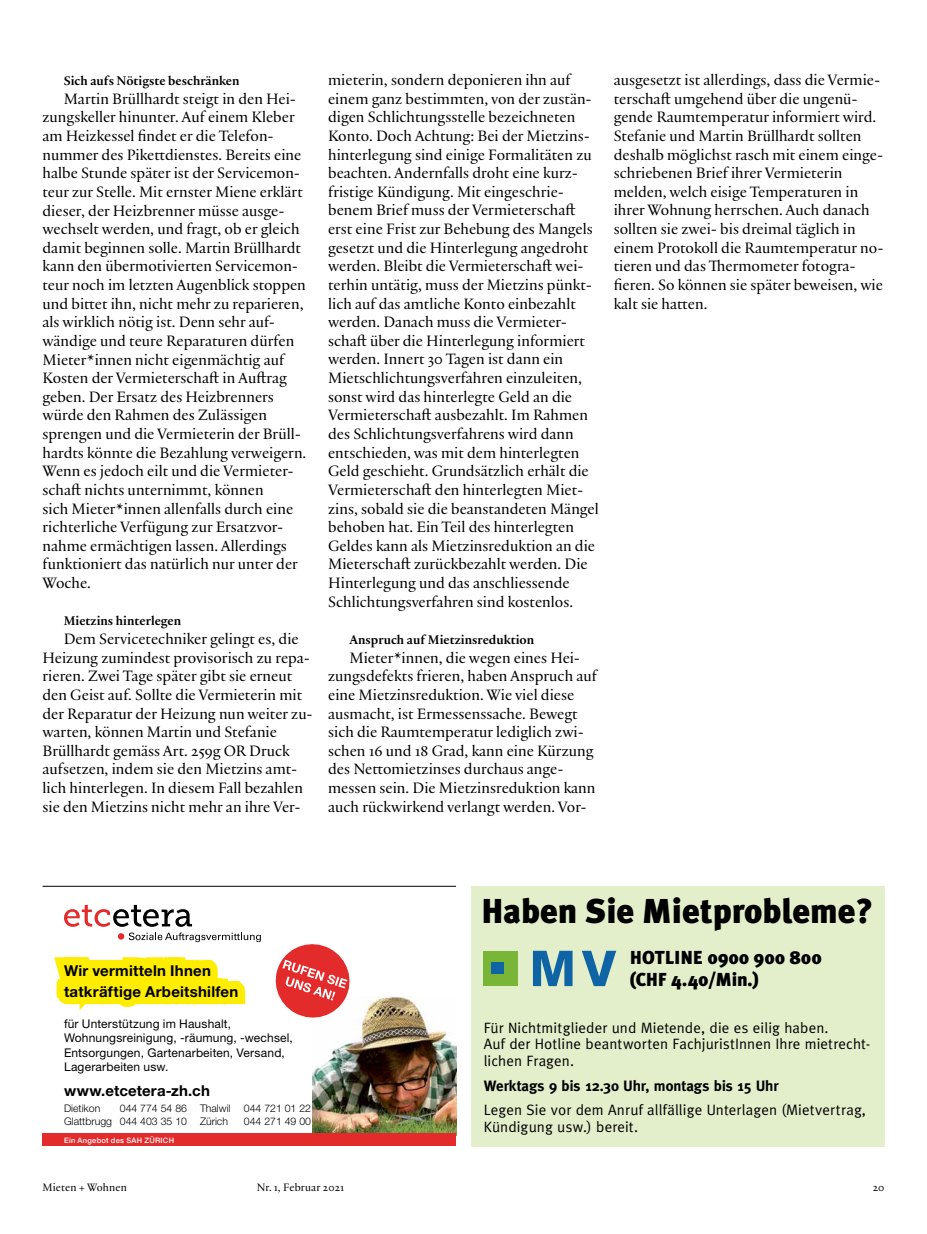
<style>
.page{position:relative;width:927px;height:1234px;background:#fff}
.page>*{position:absolute;margin:0;border:0;box-sizing:border-box;transform-origin:0 0}
.t1{font:900 34.5px "Meta Plus";color:#000}
.t2{font:900 18.75px/21.8px "Meta Plus";letter-spacing:-.005em;color:#000}
.Text_3___10_8{font:16.2px/18.6px "Practice";color:#000}
.t3{font:15px/16.5px "Meta";letter-spacing:.01em;color:#000}
.t4{font:700 15px/21px "Helvetica Neue LT Pro";letter-spacing:.015em;color:#000}
.t5{font:700 15px "Meta";color:#000}
.Zwischenüberschrift{font:700 13.5px "Practice";color:#000}
.t6{font:12px/14.4px "Helvetica Neue LT Pro";letter-spacing:.015em;color:#000}
.t7{font:11.55px "Practice";letter-spacing:.01em;color:#000}
.t8{font:300 10.5px/13.5px "Helvetica Neue LT Pro";color:#000;text-align:right}
.t9{font:500 7.5px "Helvetica Neue LT Pro";letter-spacing:.035em;color:#fff}
</style>
<div class="page">
<div style="left:471px;top:886px;width:413px;height:260px;background:#e3eecb"></div>
<svg style="left:533px;top:950px;width:40px;height:35px"></svg>
<svg style="left:582px;top:950px;width:34px;height:35px"></svg>
<div style="left:484px;top:950px;width:34px;height:35px;background:#79b638"></div>
<div style="left:491px;top:962px;width:13px;height:11px;background:#0e64a4"></div>
<img style="left:313px;top:996px;width:143px;height:137px">
<svg style="left:275px;top:944px;width:80px;height:78px"></svg>
<div style="left:43px;top:1133px;width:413px;height:12px;background:#e42b2b"></div>
<svg style="left:54px;top:904px;width:207px;height:106px"></svg>
<hr style="left:43px;top:885px;width:413px;height:1px;background:#000">
<h3 class="Zwischenüberschrift" style="left:64px;top:71px;width:177px">Sich aufs Nötigste beschränken</h3>
<p class="Text_3___10_8" style="left:43px;top:89px;width:265px;text-indent:21px">Martin Brüllhardt steigt in den Hei&shy;zungskeller hinunter. Auf einem Kleber am Heizkessel findet er die Telefon&shy;nummer des Pikettdienstes. Bereits eine halbe Stunde später ist der Servicemon&shy;teur zur Stelle. Mit ernster Miene erklärt dieser, der Heizbrenner müsse ausge&shy;wechselt werden, und fragt, ob er gleich damit beginnen solle. Martin Brüllhardt kann den übermotivierten Servicemon&shy;teur noch im letzten Augenblick stoppen und bittet ihn, nicht mehr zu reparieren, als wirklich nötig ist. Denn sehr auf&shy;wändige und teure Reparaturen dürfen Mieter*innen nicht eigenmächtig auf Kosten der Vermieterschaft in Auftrag geben. Der Ersatz des Heizbrenners würde den Rahmen des Zulässigen sprengen und die Vermieterin der Brüll&shy;hardts könnte die Bezahlung verweigern.<br>Wenn es jedoch eilt und die Vermieter&shy;schaft nichts unternimmt, können<br>sich Mieter*innen allenfalls durch eine richterliche Verfügung zur Ersatzvor&shy;nahme ermächtigen lassen. Allerdings funktioniert das natürlich nur unter der Woche.</p>
<h3 class="Zwischenüberschrift" style="left:64px;top:611px;width:119px">Mietzins hinterlegen</h3>
<p class="Text_3___10_8" style="left:43px;top:629px;width:272px;text-indent:21px">Dem Servicetechniker gelingt es, die Heizung zumindest provisorisch zu repa&shy;rieren. Zwei Tage später gibt sie erneut den Geist auf. Sollte die Vermieterin mit der Reparatur der Heizung nun weiter zu&shy;warten, können Martin und Stefanie Brüllhardt gemäss Art. 259g OR Druck aufsetzen, indem sie den Mietzins amt&shy;lich hinterlegen. In diesem Fall bezahlen sie den Mietzins nicht mehr an ihre Ver-</p>
<p class="Text_3___10_8" style="left:328px;top:70px;width:272px">mieterin, sondern deponieren ihn auf einem ganz bestimmten, von der zustän&shy;digen Schlichtungsstelle bezeichneten Konto. Doch Achtung: Bei der Mietzins&shy;hinterlegung sind einige Formalitäten zu beachten. Andernfalls droht eine kurz&shy;fristige Kündigung. Mit eingeschrie&shy;benem Brief muss der Vermieterschaft erst eine Frist zur Behebung des Mangels gesetzt und die Hinterlegung angedroht werden. Bleibt die Vermieterschaft wei&shy;terhin untätig, muss der Mietzins pünkt&shy;lich auf das amtliche Konto einbezahlt werden. Danach muss die Vermieter&shy;schaft über die Hinterlegung informiert werden. Innert 30 Tagen ist dann ein Mietschlichtungsverfahren einzuleiten, sonst wird das hinterlegte Geld an die Vermieterschaft ausbezahlt. Im Rahmen des Schlichtungsverfahrens wird dann entschieden, was mit dem hinterlegten Geld geschieht. Grundsätzlich erhält die Vermieterschaft den hinterlegten Miet&shy;zins, sobald sie die beanstandeten Mängel behoben hat. Ein Teil des hinterlegten Geldes kann als Mietzinsreduktion an die Mieterschaft zurückbezahlt werden. Die Hinterlegung und das anschliessende Schlichtungsverfahren sind kostenlos.</p>
<h3 class="Zwischenüberschrift" style="left:349px;top:629px;width:186px">Anspruch auf Mietzinsreduktion</h3>
<p class="Text_3___10_8" style="left:328px;top:647px;width:270px;text-indent:21px">Mieter*innen, die wegen eines Hei&shy;zungsdefekts frieren, haben Anspruch auf eine Mietzinsreduktion. Wie viel diese ausmacht, ist Ermessenssache. Bewegt sich die Raumtemperatur lediglich zwi&shy;schen 16 und 18 Grad, kann eine Kürzung des Nettomietzinses durchaus ange&shy;messen sein. Die Mietzinsreduktion kann auch rückwirkend verlangt werden. Vor-</p>
<p class="Text_3___10_8" style="left:614px;top:70px;width:271px">ausgesetzt ist allerdings, dass die Vermie&shy;terschaft umgehend über die ungenü&shy;gende Raumtemperatur informiert wird.<br>Stefanie und Martin Brüllhardt sollten deshalb möglichst rasch mit einem einge&shy;schriebenen Brief ihrer Vermieterin melden, welch eisige Temperaturen in ihrer Wohnung herrschen. Auch danach sollten sie zwei- bis dreimal täglich in einem Protokoll die Raumtemperatur no&shy;tieren und das Thermometer fotogra&shy;fieren. So können sie später beweisen, wie kalt sie hatten.</p>
<p class="t4" style="left:64px;top:959px;width:176px">Wir vermitteln Ihnen tatkräftige Arbeitshilfen</p>
<p class="t6" style="left:64px;top:1016px;width:230px">für Unterstützung im Haushalt, Wohnungsreinigung, -räumung, -wechsel, Entsorgungen, Gartenarbeiten, Versand, Lagerarbeiten usw.</p>
<p class="t4" style="left:64px;top:1079px;width:148px">www.etcetera-zh.ch</p>
<p class="t8" style="left:64px;top:1100px;width:38px">Dietikon</p>
<p class="t8" style="left:64px;top:1100px;width:125px">044 774 54 86<br>Glattbrugg 044 403 35 10</p>
<p class="t8" style="left:200px;top:1100px;width:32px">Thalwil</p>
<p class="t8" style="left:244px;top:1100px;width:69px">044 721 01 22</p>
<p class="t8" style="left:200px;top:1113px;width:30px">Zürich</p>
<p class="t8" style="left:244px;top:1113px;width:69px">044 271 49 00</p>
<p class="t9" style="left:64px;top:1135px;width:112px">Ein Angebot des SAH ZÜRICH</p>
<h1 class="t1" style="left:481px;top:890px;width:394px">Haben Sie Mietprobleme?</h1>
<p class="t2" style="left:630px;top:946px;width:194px">HOTLINE 0900 900 800 (CHF 4.40/Min.)</p>
<p class="t3" style="left:484px;top:1019px;width:388px">Für Nichtmitglieder und Mietende, die es eilig haben.<br>Auf der Hotline beantworten FachjuristInnen Ihre mietrecht&shy;lichen Fragen.</p>
<p class="t5" style="left:484px;top:1076px;width:296px">Werktags 9 bis 12.30 Uhr, montags bis 15 Uhr</p>
<p class="t3" style="left:484px;top:1101px;width:384px">Legen Sie vor dem Anruf allfällige Unterlagen (Mietvertrag,<br>Kündigung usw.) bereit.</p>
<p class="t7" style="left:43px;top:1179px;width:86px">Mieten + Wohnen</p>
<p class="t7" style="left:257px;top:1179px;width:89px">Nr. 1, Februar 2021</p>
<p class="t7" style="left:873px;top:1179px;width:13px">20</p>
</div>
